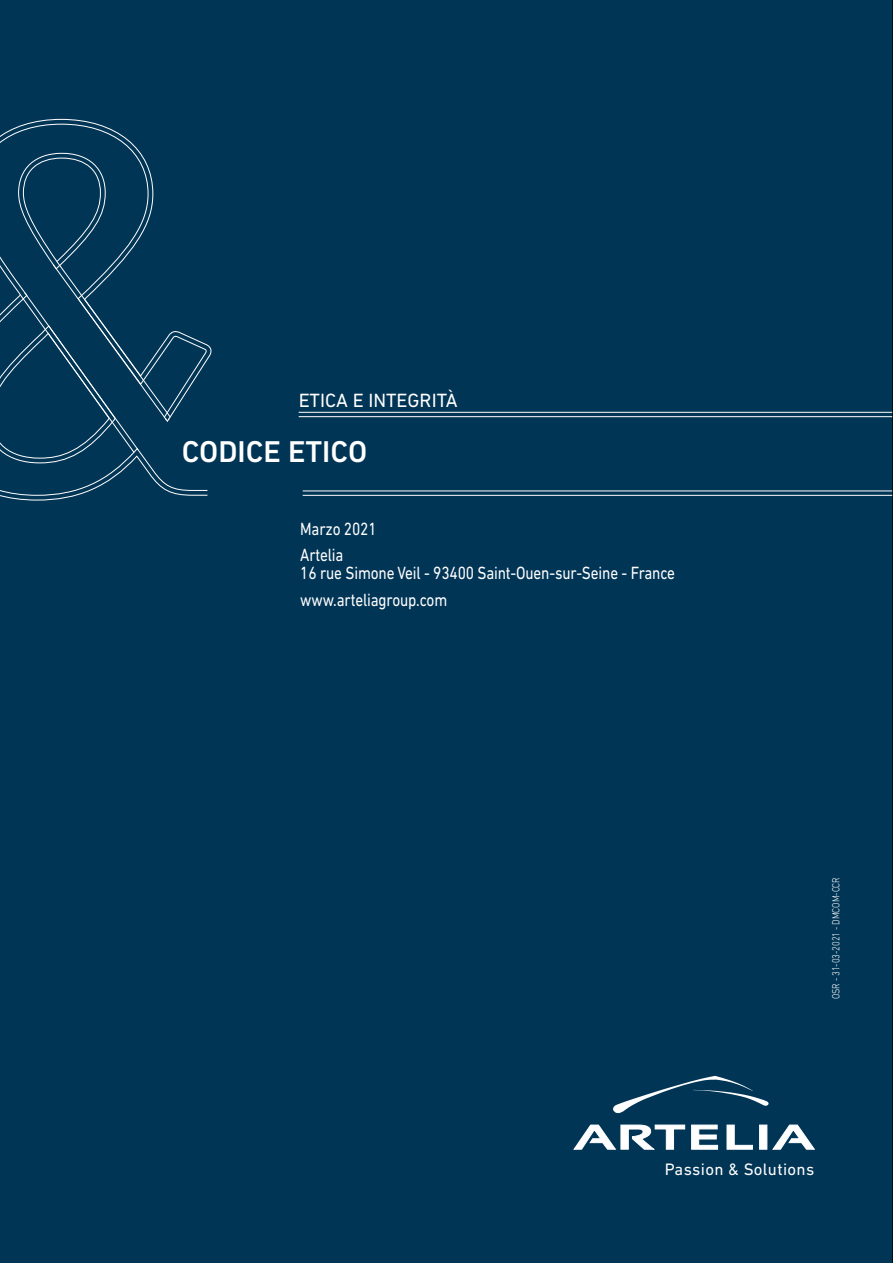
<style>
.page{position:relative;width:893px;height:1263px;background:#003556}
.page>*{position:absolute;margin:0;border:0;box-sizing:border-box;transform-origin:0 0}
.t1{font:500 30.6px "DIN Next LT Pro";color:#fff}
.t2{font:19.5px "DIN Next LT Pro";color:#fff}
.t3{font:18px/26.5px "DIN Next LT Pro";letter-spacing:-.01em;color:#fff;scale:.85 1}
.t4{font:16.8px "DIN Next LT Pro";letter-spacing:.02em;color:#fff}
.t5{font:300 10.5px "DIN Next LT Pro";letter-spacing:-.01em;color:#fff;scale:.85 1}
</style>
<div class="page">
<svg style="left:574px;top:1125px;width:41px;height:24px"></svg>
<svg style="left:621px;top:1125px;width:64px;height:24px"></svg>
<svg style="left:692px;top:1125px;width:26px;height:24px"></svg>
<svg style="left:727px;top:1125px;width:25px;height:24px"></svg>
<div style="left:759px;top:1125px;width:8px;height:24px;background:#fff;border:1px solid #fff"></div>
<svg style="left:773px;top:1125px;width:41px;height:24px"></svg>
<svg style="left:613px;top:1076px;width:156px;height:37px"></svg>
<hr style="left:303px;top:495px;width:590px;height:1px;background:#fff">
<hr style="left:303px;top:490px;width:590px;height:1px;background:#fff">
<hr style="left:299px;top:416px;width:594px;height:1px;background:#fff">
<hr style="left:299px;top:412px;width:594px;height:1px;background:#fff">
<svg style="left:0;top:123px;width:208px;height:373px"></svg>
<svg style="left:0;top:152px;width:172px;height:312px"></svg>
<hr style="left:892px;top:0;width:1px;height:1263px;background:#000">
<p class="t2" style="left:299px;top:389px;width:160px">ETICA E INTEGRITÀ</p>
<h1 class="t1" style="left:182px;top:434px;width:187px">CODICE ETICO</h1>
<p class="t3" style="left:300px;top:515px;width:91px">Marzo 2021<br>Artelia</p>
<p class="t3" style="left:300px;top:559px;width:442px">16 rue Simone Veil - 93400 Saint-Ouen-sur-Seine - France www.arteliagroup.com</p>
<p class="t5" style="left:830px;top:999px;width:145px;rotate:-90deg">OSR - 31-03-2021 - DMCOM-CCR</p>
<p class="t4" style="left:665px;top:1160px;width:151px">Passion &amp; Solutions</p>
</div>
